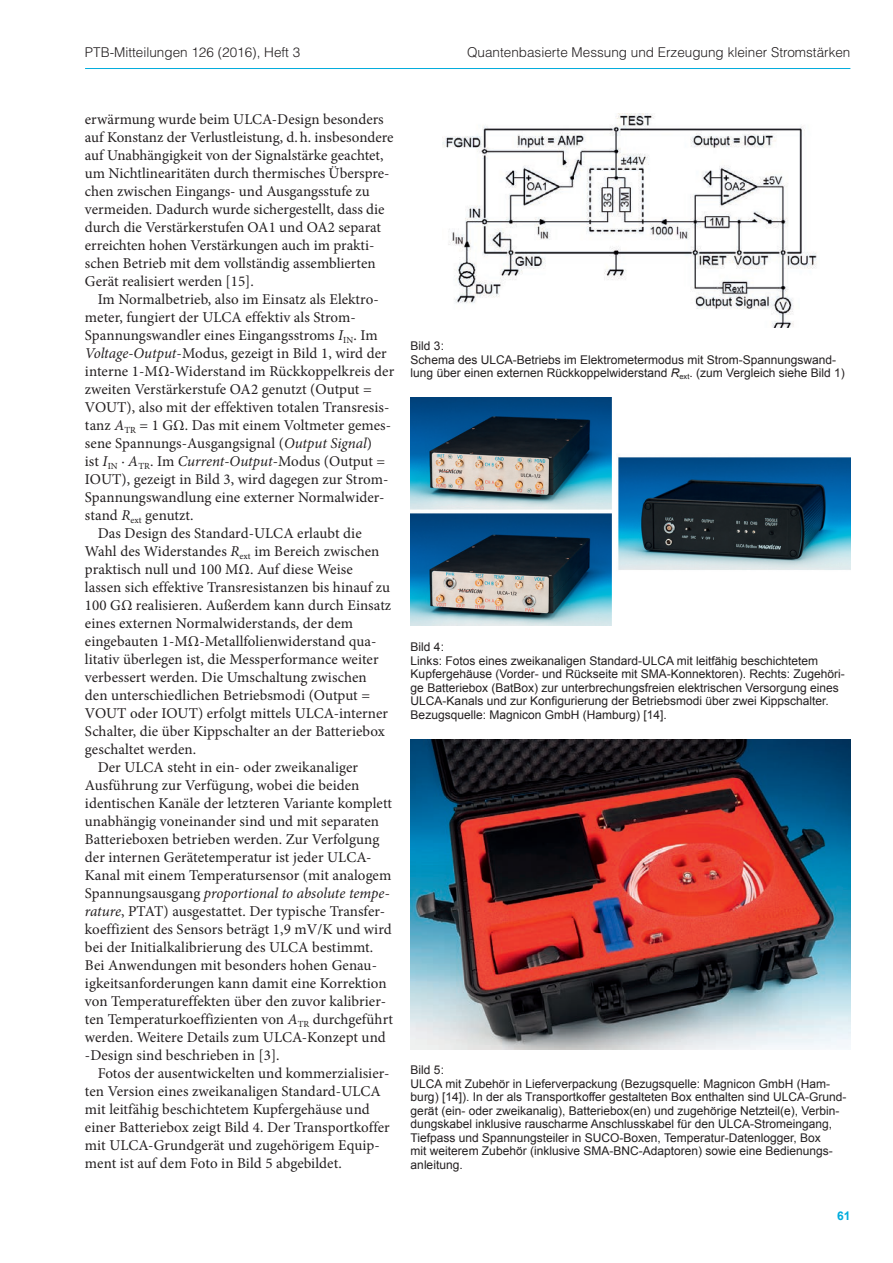
<style>
.page{position:relative;width:893px;height:1263px;background:#fff}
.page>*{position:absolute;margin:0;border:0;box-sizing:border-box;transform-origin:0 0}
.t1{font:15px/18px "Minion Pro";color:#231f20}
.t2{font:italic 15px "Minion Pro";letter-spacing:-.005em;color:#231f20}
.t3{font:300 13.5px "Helvetica LT Std";color:#231f20}
.t4{font:12px/13.5px "Arial";color:#231f20}
.t5{font:700 12px "Arial";color:#00acdd}
.s1{font-style:italic}
.s2{font-style:normal}
.s3{font-style:inherit}
</style>
<div class="page">
<hr style="left:85px;top:68px;width:765px;height:1px;background:#00acdd">
<img style="left:442px;top:114px;width:375px;height:214px">
<img style="left:411px;top:397px;width:440px;height:228px">
<img style="left:411px;top:739px;width:439px;height:310px">
<p class="t3" style="left:85px;top:44px;width:217px">PTB-Mitteilungen 126 (2016), Heft 3</p>
<p class="t3" style="left:467px;top:44px;width:385px">Quantenbasierte Messung und Erzeugung kleiner Stromstärken</p>
<p class="t1" style="left:85px;top:111px;width:310px">erwärmung wurde beim ULCA-Design besonders auf Konstanz der Verlustleistung, d. h. insbesondere auf Unabhängigkeit von der Signalstärke geachtet, um Nichtlinearitäten durch thermisches Überspre&shy;chen zwischen Eingangs- und Ausgangsstufe zu vermeiden. Dadurch wurde sichergestellt, dass die durch die Verstärkerstufen OA1 und OA2 separat erreichten hohen Verstärkungen auch im prakti&shy;schen Betrieb mit dem vollständig assemblierten Gerät rea lisiert werden [15].</p>
<p class="t1" style="left:98px;top:291px;width:283px">Im Normalbetrieb, also im Einsatz als Elektro-</p>
<p class="t1" style="left:85px;top:309px;width:272px">meter, fungiert der ULCA effektiv als Strom-</p>
<p class="t1" style="left:85px;top:327px;width:294px">Spannungswandler eines Eingangsstroms <span class="s1">I</span><sub>IN</sub>. Im</p>
<p class="t1" style="left:85px;top:345px;width:303px"><span class="s1">Voltage-Output</span>-M odus, gezeigt in Bild 1, wird der</p>
<p class="t1" style="left:85px;top:363px;width:311px">interne 1-MΩ-Widerstand im Rückkoppelkreis der</p>
<p class="t1" style="left:85px;top:381px;width:288px">zweiten Verstärkerstufe OA2 genutzt (Output =</p>
<p class="t1" style="left:85px;top:399px;width:306px">VOUT), also mit der effektiven totalen Transresis-</p>
<p class="t1" style="left:85px;top:417px;width:308px">tanz <span class="s1">A</span><sub>TR</sub> = 1 GΩ. Das mit einem Voltmeter gemes-</p>
<p class="t1" style="left:85px;top:435px;width:289px">sene Spannungs-Ausgangsignal (<span class="s1">Output Signal</span>)</p>
<p class="t1" style="left:85px;top:453px;width:302px">ist <span class="s1">I</span><sub>IN</sub> ∙ <span class="s1">A</span><sub>TR</sub>. Im <span class="s1">Current-Output</span>-Modus (Output =</p>
<p class="t1" style="left:85px;top:471px;width:305px">IOUT), gezeigt in Bild 3, wird dagegen zur Strom-</p>
<p class="t1" style="left:85px;top:489px;width:301px">Spannungswandlung eine externer Normalwider-</p>
<p class="t1" style="left:85px;top:507px;width:110px">stand <span class="s1">R</span><sub>ext</sub> genutzt.</p>
<p class="t1" style="left:98px;top:525px;width:266px">Das Design des Standard-ULCA erlaubt die</p>
<p class="t1" style="left:85px;top:543px;width:296px">Wahl des Widerstandes <span class="s1">R</span><sub>ext</sub> im Bereich zwischen</p>
<p class="t1" style="left:85px;top:561px;width:269px">praktisch null und 100 MΩ. Auf diese Weise</p>
<p class="t1" style="left:85px;top:579px;width:307px">lassen sich effektive Transresistanzen bis hinauf zu</p>
<p class="t1" style="left:85px;top:597px;width:308px">100 GΩ realisieren. Außerdem kann durch Einsatz</p>
<p class="t1" style="left:85px;top:615px;width:270px">eines externen Normalwiderstands, der dem</p>
<p class="t1" style="left:85px;top:633px;width:293px">eingebauten 1-MΩ-Metallfolienwiderstand qua-</p>
<p class="t1" style="left:85px;top:651px;width:295px">litativ überlegen ist, die Messperformance weiter</p>
<p class="t1" style="left:85px;top:669px;width:283px">verbessert werden. Die Umschaltung zwischen</p>
<p class="t1" style="left:85px;top:687px;width:287px">den unterschiedlichen Betriebsmodi (Output =</p>
<p class="t1" style="left:85px;top:705px;width:305px">VOUT oder IOUT) erfolgt mittels ULCA-interner</p>
<p class="t1" style="left:85px;top:723px;width:301px">Schalter, die über Kippschalter an der Batteriebox</p>
<p class="t1" style="left:85px;top:741px;width:113px">geschaltet werden.</p>
<p class="t1" style="left:98px;top:759px;width:262px">Der ULCA steht in ein- oder zweikanaliger</p>
<p class="t1" style="left:85px;top:777px;width:276px">Ausführung zur Verfügung, wobei die beiden</p>
<p class="t1" style="left:85px;top:795px;width:309px">identischen Kanäle der letzteren Variante komplett</p>
<p class="t1" style="left:85px;top:813px;width:296px">unabhängig voneinander sind und mit separaten</p>
<p class="t1" style="left:85px;top:831px;width:296px">Batterieboxen betrieben werden. Zur Verfolgung</p>
<p class="t1" style="left:85px;top:849px;width:288px">der internen Gerätetemperatur ist jeder ULCA-</p>
<p class="t1" style="left:85px;top:867px;width:308px">Kanal mit einem Temperatursensor (mit analogem</p>
<p class="t2" style="left:85px;top:883px;width:306px"><span class="s2">Spannungsausgang</span> proportional to absolute tempe-</p>
<p class="t1" style="left:85px;top:903px;width:302px"><span class="s1">rature</span>, PTAT) ausgestattet. Der typische Transfer-</p>
<p class="t1" style="left:85px;top:921px;width:308px">koeffizient des Sensors beträgt 1,9 mV/K und wird</p>
<p class="t1" style="left:85px;top:939px;width:290px">bei der Initialkalibrierung des ULCA bestimmt.</p>
<p class="t1" style="left:85px;top:957px;width:294px">Bei Anwendungen mit besonders hohen Genau-</p>
<p class="t1" style="left:85px;top:975px;width:303px">igkeitsanforderungen kann damit eine Korrektion</p>
<p class="t1" style="left:85px;top:993px;width:303px">von Temperatureffekten über den zuvor kalibrier-</p>
<p class="t1" style="left:85px;top:1011px;width:310px">ten Temperaturkoeffizienten von <span class="s1">A</span><sub>TR</sub> durchgeführt</p>
<p class="t1" style="left:85px;top:1029px;width:302px">werden. Weitere Details zum ULCA-Konzept und</p>
<p class="t1" style="left:85px;top:1047px;width:196px">-Design si nd beschrieben in [3].</p>
<p class="t1" style="left:98px;top:1065px;width:293px">Fotos der ausentwickelten und kommerzialisier-</p>
<p class="t1" style="left:85px;top:1083px;width:298px">ten Version eines zweikanaligen Standard-ULCA</p>
<p class="t1" style="left:85px;top:1101px;width:286px">mit leitfähig beschichtetem Kupfergehäuse und</p>
<p class="t1" style="left:85px;top:1119px;width:306px">eine r Batteriebox zeigt Bild 4. Der Transportkoffer</p>
<p class="t1" style="left:85px;top:1137px;width:296px">mit ULCA-Grundgerät und zugehörigem Equip-</p>
<p class="t1" style="left:85px;top:1155px;width:258px">ment ist auf dem Foto in Bild 5 abgebildet.</p>
<p class="t4" style="left:411px;top:339px;width:436px">Bild 3:<br>Schema des ULCA-Betriebs im Elektrometermodus mit Strom-Spannungswand&shy;lung über einen externen Rückkoppelwiderstand <span class="s1">R</span><sub>ext</sub>. (zum Vergleich siehe Bild 1)</p>
<p class="t4" style="left:411px;top:640px;width:436px">Bild 4:<br>Links: Fotos eines zweikanaligen Standard-ULCA mit leitfähig beschichtetem Kupfergehäuse (Vorder- und Rückseite mit SMA-Konnektoren). Rechts: Zugehöri&shy;ge Batteriebox (BatBox) zur unterbrechungsfreien elektrischen Versorgung eines <span class="s3">ULCA-Kanals und zur Konfi</span>gurierung der Betriebsmodi über zwei Kippschalter.<br>Bezugsquelle: Magnicon GmbH (Hamburg) [14].</p>
<p class="t4" style="left:411px;top:1063px;width:437px">Bild 5:<br>ULCA mit Zubehör in Lieferverpackung (Bezugsquelle: Magnicon GmbH (Ham&shy;burg) [14]). In der als Transportkoffer gestalteten Box enthalten sind ULCA-Grund&shy;gerät (ein- oder zweikanalig), Batteriebox(en) und zugehörige Netzteil(e), Verbin&shy;dungskabel inklusive rauscharme Anschlusskabel für den ULCA-Stromeingang, Tiefpass und Spannungsteiler in SUCO-Boxen, Temperatur-Datenlogger, Box<br>mit weiterem Zubehör (inklusive SMA-BNC-Adaptoren) sowie eine Bedienungs&shy;anleitung.</p>
<p class="t5" style="left:837px;top:1208px;width:15px">61</p>
</div>
